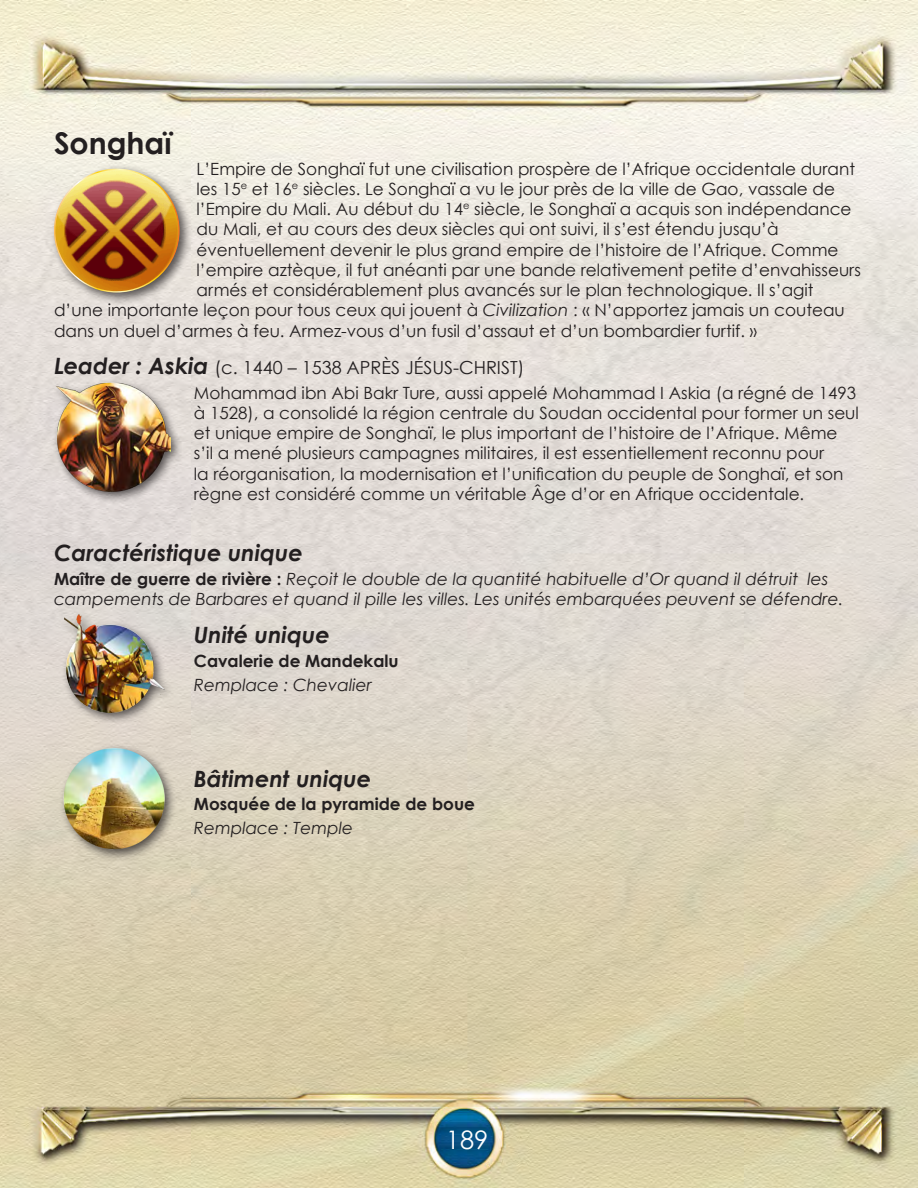
<style>
.page{position:relative;width:918px;height:1188px;background:#fff}
.page>*{position:absolute;margin:0;border:0;box-sizing:border-box;transform-origin:0 0}
.Head_3{font:700 30px "Century Gothic";color:#231f20}
.t1{font:25.5px "Century Gothic";color:#fff}
.Head_4{font:italic 700 22.5px "Century Gothic";color:#231f20}
.body_copy{font:italic 700 22.5px "Century Gothic";color:#231f20}
.Head_4-2{font:18px "Century Gothic";color:#231f20}
.body_copy-2{font:16.8px/20.2px "Century Gothic";color:#231f20}
.body_copy-3{font:italic 16.8px/20.2px "Century Gothic";color:#231f20}
.body_copy-4{font:700 16.8px "Century Gothic";color:#231f20}
.s1{font-style:italic}
.s2{font-weight:700;font-style:italic;font-size:22.5px}
.s3{font-weight:700;font-style:normal}
</style>
<div class="page">
<img style="left:0;top:0;width:918px;height:1188px">
<div style="left:49px;top:163px;width:143px;height:142px;background:#231f20;opacity:.75"></div>
<img style="left:55px;top:169px;width:124px;height:123px">
<div style="left:50px;top:377px;width:132px;height:127px;background:#231f20;opacity:.75"></div>
<img style="left:54px;top:378px;width:116px;height:117px">
<div style="left:58px;top:609px;width:117px;height:114px;background:#231f20;opacity:.75"></div>
<img style="left:54px;top:610px;width:116px;height:110px">
<div style="left:58px;top:743px;width:119px;height:119px;background:#231f20;opacity:.75"></div>
<img style="left:61px;top:744px;width:108px;height:108px">
<p class="Head_3" style="left:54px;top:125px;width:119px">Songhaï</p>
<p class="body_copy-2" style="left:197px;top:158px;width:660px">L’Empire de Songhaï fut une civilisation prospère de l’Afrique occidentale durant</p>
<p class="body_copy-2" style="left:197px;top:178px;width:640px">les 15<sup>e</sup> et 16<sup>e</sup> siècles. Le Songhaï a vu le jour près de la ville de Gao, vassale de</p>
<p class="body_copy-2" style="left:197px;top:199px;width:657px">l’Empire du Mali. Au début du 14<sup>e</sup> siècle, le Songhaï a acquis son indépendance</p>
<p class="body_copy-2" style="left:197px;top:219px;width:584px">du Mali, et au cours des deux siècles qui ont suivi, il s’est étendu jusqu’à</p>
<p class="body_copy-2" style="left:197px;top:239px;width:643px">éventuellement devenir le plus grand empire de l’histoire de l’Afrique. Comme</p>
<p class="body_copy-2" style="left:197px;top:259px;width:666px">l’empire aztèque, il fut anéanti par une bande relativement petite d’envahisseurs</p>
<p class="body_copy-2" style="left:197px;top:280px;width:619px">armés et considérablement plus avancés sur le plan technologique. Il s’agit</p>
<p class="body_copy-2" style="left:54px;top:300px;width:792px">d’une importante leçon pour tous ceux qui jouent à <span class="s1">Civilization</span> : « N’apportez jamais un couteau</p>
<p class="body_copy-2" style="left:54px;top:320px;width:704px">dans un duel d’armes à feu. Armez-vous d’un fusil d’assaut et d’un bombardier furtif. »</p>
<p class="Head_4-2" style="left:54px;top:357px;width:472px"><span class="s2">Leader : Askia</span> (c. 1440 – 1538 APRÈS JÉSUS-CHRIST)</p>
<p class="body_copy-2" style="left:194px;top:382px;width:667px">Mohammad ibn Abi Bakr Ture, aussi appelé Mohammad I Askia (a régné de 1493 à 1528), a consolidé la région centrale du Soudan occidental pour former un seul et unique empire de Songhaï, le plus important de l’histoire de l’Afrique. Même s’il a mené plusieurs campagnes militaires, il est essentiellement reconnu pour<br>la réorganisation, la modernisation et l’unification du peuple de Songhaï, et son règne est considéré comme un véritable Âge d’or en Afrique occidentale.</p>
<p class="Head_4" style="left:54px;top:538px;width:250px">Caractéristique unique</p>
<p class="body_copy-3" style="left:54px;top:569px;width:791px"><span class="s3">Maître de guerre de rivière :</span> Reçoit le double de la quantité habituelle d’Or quand il détruit les campements de Barbares et quand il pille les villes. Les unités embarquées peuvent se défendre.</p>
<p class="Head_4" style="left:194px;top:620px;width:137px">Unité unique</p>
<p class="body_copy-4" style="left:194px;top:651px;width:206px">Cavalerie de Mandekalu</p>
<p class="body_copy-3" style="left:194px;top:674px;width:180px">Remplace : Chevalier</p>
<p class="body_copy" style="left:194px;top:764px;width:179px">Bâtiment unique</p>
<p class="body_copy-4" style="left:194px;top:794px;width:283px">Mosquée de la pyramide de boue</p>
<p class="body_copy-3" style="left:194px;top:817px;width:161px">Remplace : Temple</p>
<h2 class="t1" style="left:446px;top:1125px;width:44px">189</h2>
</div>
